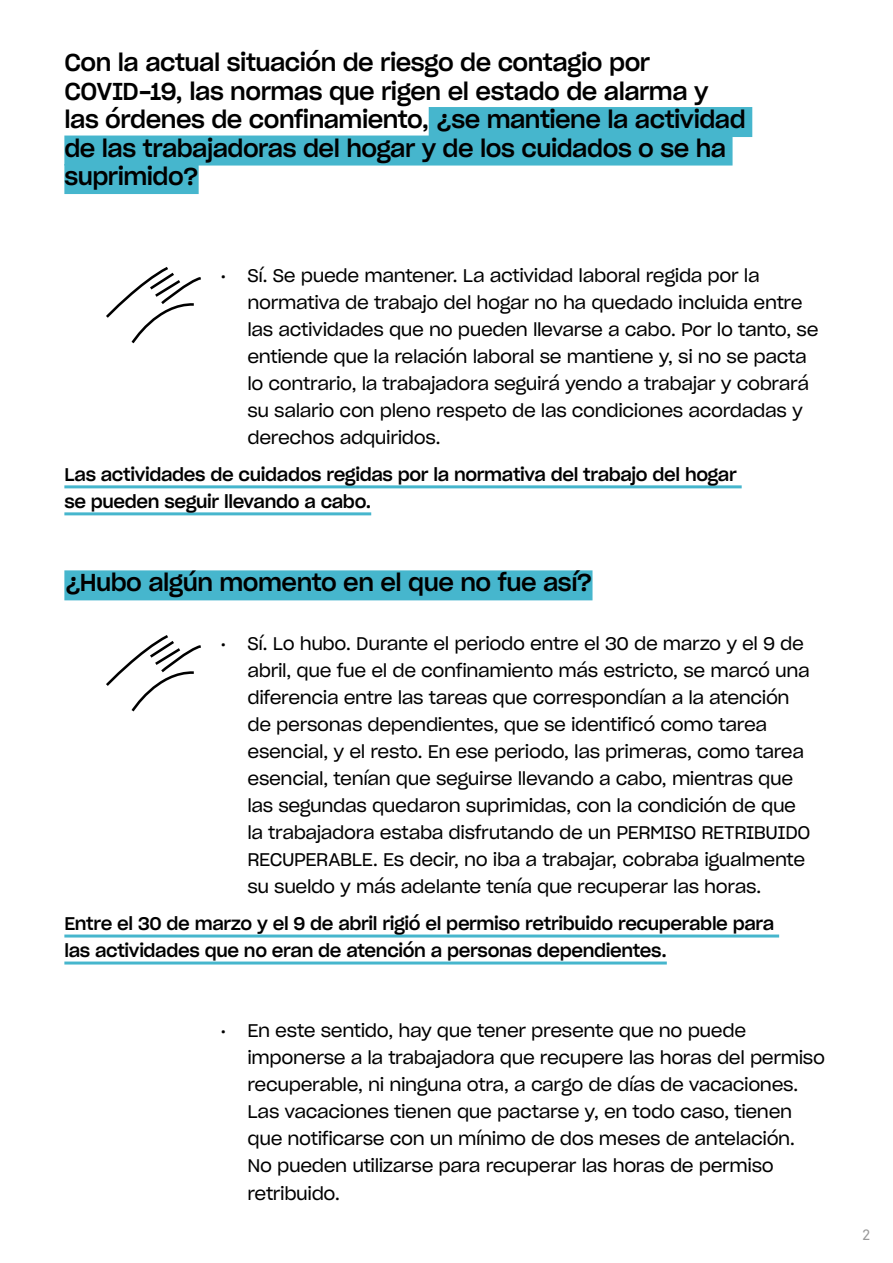
<style>
.page{position:relative;width:893px;height:1263px;background:#fff}
.page>*{position:absolute;margin:0;border:0;box-sizing:border-box;transform-origin:0 0}
.t1{font:24px/28.5px "Sharp Grotesk Medium 20";letter-spacing:-.02em;color:#000}
.t2{font:18px/27px "Sharp Grotesk Book 20";letter-spacing:-.02em;color:#000}
.t3{font:18px/27px "Sharp Grotesk Medium 20";letter-spacing:-.02em;color:#000}
.t4{font:15px "Akkurat";color:#999}
</style>
<div class="page">
<div style="left:429px;top:107px;width:323px;height:30px;background:#46b6cd"></div>
<div style="left:64px;top:136px;width:668px;height:30px;background:#46b6cd"></div>
<div style="left:64px;top:164px;width:135px;height:30px;background:#46b6cd"></div>
<hr style="left:64px;top:485px;width:678px;height:3px;background:#46b6cd">
<hr style="left:64px;top:512px;width:307px;height:3px;background:#46b6cd">
<div style="left:64px;top:570px;width:528px;height:30px;background:#46b6cd"></div>
<hr style="left:64px;top:934px;width:715px;height:3px;background:#46b6cd">
<hr style="left:64px;top:961px;width:603px;height:3px;background:#46b6cd">
<svg style="left:106px;top:267px;width:95px;height:77px"></svg>
<svg style="left:106px;top:635px;width:95px;height:77px"></svg>
<h1 class="t1" style="left:64px;top:47px;width:683px">Con la actual situación de riesgo de contagio por COVID-19, las normas que rigen el estado de alarma y las órdenes de confinamiento, ¿se mantiene la actividad de las trabajadoras del hogar y de los cuidados o se ha suprimido?</h1>
<p class="t2" style="left:247px;top:261px;width:573px;text-indent:-27px">• Sí. Se puede mantener. La actividad laboral regida por la normativa de trabajo del hogar no ha quedado incluida entre las actividades que no pueden llevarse a cabo. Por lo tanto, se entiende que la relación laboral se mantiene y, si no se pacta lo contrario, la trabajadora seguirá yendo a trabajar y cobrará su salario con pleno respeto de las condiciones acordadas y derechos adquiridos.</p>
<p class="t3" style="left:64px;top:460px;width:674px">Las actividades de cuidados regidas por la normativa del trabajo del hogar se pueden seguir llevando a cabo.</p>
<h1 class="t1" style="left:64px;top:567px;width:530px">¿Hubo algún momento en el que no fue así?</h1>
<p class="t2" style="left:247px;top:629px;width:564px;text-indent:-27px">• Sí. Lo hubo. Durante el periodo entre el 30 de marzo y el 9 de abril, que fue el de confinamiento más estricto, se marcó una diferencia entre las tareas que correspondían a la atención de personas dependientes, que se identificó como tarea esencial, y el resto. En ese periodo, las primeras, como tarea esencial, tenían que seguirse llevando a cabo, mientras que las segundas quedaron suprimidas, con la condición de que la trabajadora estaba disfrutando de un PERMISO RETRIBUIDO RECUPERABLE. Es decir, no iba a trabajar, cobraba igualmente su sueldo y más adelante tenía que recuperar las horas.</p>
<p class="t3" style="left:64px;top:909px;width:711px">Entre el 30 de marzo y el 9 de abril rigió el permiso retribuido recuperable para las actividades que no eran de atención a personas dependientes.</p>
<p class="t2" style="left:247px;top:1015px;width:579px;text-indent:-27px">• En este sentido, hay que tener presente que no puede imponerse a la trabajadora que recupere las horas del permiso recuperable, ni ninguna otra, a cargo de días de vacaciones.<br>Las vacaciones tienen que pactarse y, en todo caso, tienen que notificarse con un mínimo de dos meses de antelación.<br>No pueden utilizarse para recuperar las horas de permiso retribuido.</p>
<p class="t4" style="left:862px;top:1226px;width:10px">2</p>
</div>
